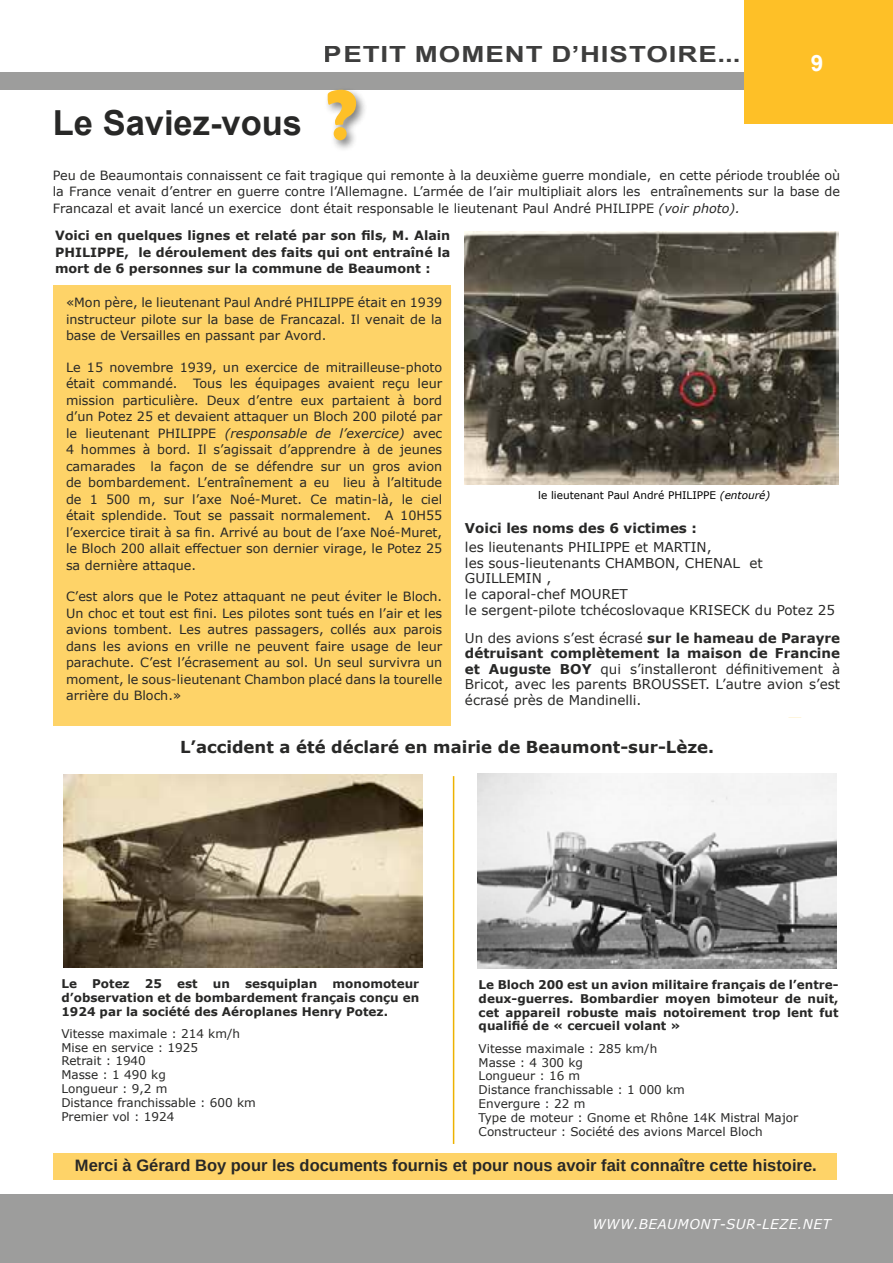
<style>
.page{position:relative;width:893px;height:1263px;background:#fff}
.page>*{position:absolute;margin:0;border:0;box-sizing:border-box;transform-origin:0 0}
.t1{font:700 72px "Berlin Sans FB Demi";color:#fec027}
.t2{font:700 34.5px "Arial";color:#282827}
.t3{font:700 22.5px "Arial";letter-spacing:.035em;color:#282827;scale:1.23 1}
.t4{font:700 22.5px "Arial";color:#fff}
.t5{font:700 16.5px "Arimo";color:#282827}
.t6{font:700 16.5px "Verdana";color:#282827}
.t7{font:13.5px/15.6px "Verdana";color:#282827}
.t8{font:italic 13.5px "Verdana";letter-spacing:.035em;color:#fff}
.t9{font:700 13.5px "Verdana";color:#282827}
.t10{font:12.75px/16.5px "Verdana";color:#282827;text-align:justify}
.t11{font:700 12.75px/16.5px "Verdana";color:#282827;text-align:justify}
.t12{font:12px/13.8px "Verdana";color:#282827}
.t13{font:700 12px/13.8px "Verdana";color:#282827;text-align:justify}
.t14{font:10.5px "Verdana";color:#000}
.s1{font-style:italic}
.s2{font-weight:700}
</style>
<div class="page">
<div style="left:0;top:1195px;width:893px;height:68px;background:#9d9d9c"></div>
<div style="left:0;top:72px;width:893px;height:17px;background:#9d9d9c"></div>
<div style="left:744px;top:0;width:149px;height:123px;background:#fec027"></div>
<div style="left:54px;top:1153px;width:783px;height:27px;background:#fed368"></div>
<div style="left:53px;top:285px;width:397px;height:440px;background:#fed368"></div>
<img style="left:465px;top:232px;width:374px;height:253px">
<img style="left:477px;top:774px;width:360px;height:194px">
<img style="left:63px;top:774px;width:359px;height:194px">
<hr style="left:453px;top:776px;width:1px;height:368px;background:#edb200">
<div style="left:324px;top:86px;width:44px;height:67px;background:#000;opacity:.5"></div>
<h2 class="t2" style="left:53px;top:99px;width:251px">Le Saviez-vous</h2>
<h3 class="t3" style="left:324px;top:39px;width:340px">PETIT MOMENT D’HISTOIRE...</h3>
<h1 class="t1" style="left:327px;top:73px;width:32px">?</h1>
<h3 class="t4" style="left:811px;top:47px;width:14px">9</h3>
<p class="t10" style="left:53px;top:167px;width:789px">Peu de Beaumontais connaissent ce fait tragique qui remonte à la deuxième guerre mondiale, en cette période troublée où la France venait d’entrer en guerre contre l’Allemagne. L’armée de l’air multipliait alors les entraînements sur la base de Francazal et avait lancé un exercice dont était responsable le lieutenant Paul André PHILIPPE <span class="s1">(voir photo).</span></p>
<p class="t11" style="left:55px;top:227px;width:397px">Voici en quelques lignes et relaté par son fils, M. Alain PHILIPPE, le déroulement des faits qui ont entraîné la mort de 6 personnes sur la commune de Beaumont :</p>
<p class="t10" style="left:66px;top:294px;width:378px">«Mon père, le lieutenant Paul André PHILIPPE était en 1939 instructeur pilote sur la base de Francazal. Il venait de la base de Versailles en passant par Avord.</p>
<p class="t10" style="left:66px;top:359px;width:378px">Le 15 novembre 1939, un exercice de mitrailleuse-photo était commandé. Tous les équipages avaient reçu leur mission particulière. Deux d’entre eux partaient à bord d’un Potez 25 et devaient attaquer un Bloch 200 piloté par le lieutenant PHILIPPE <span class="s1">(responsable de l’exercice)</span> avec 4 hommes à bord. Il s’agissait d’apprendre à de jeunes camarades la façon de se défendre sur un gros avion de bombardement. L’entraînement a eu lieu à l’altitude de 1 500 m, sur l’axe Noé-Muret. Ce matin-là, le ciel était splendide. Tout se passait normalement. A 10H55 l’exercice tirait à sa fin. Arrivé au bout de l’axe Noé-Muret, le Bloch 200 allait effectuer son dernier virage, le Potez 25 sa dernière attaque.</p>
<p class="t10" style="left:66px;top:588px;width:378px">C’est alors que le Potez attaquant ne peut éviter le Bloch.<br>Un choc et tout est fini. Les pilotes sont tués en l’air et les avions tombent. Les autres passagers, collés aux parois dans les avions en vrille ne peuvent faire usage de leur parachute. C’est l’écrasement au sol. Un seul survivra un moment, le sous-lieutenant Chambon placé dans la tourelle arrière du Bloch.»</p>
<p class="t14" style="left:538px;top:488px;width:233px">le lieutenant Paul André PHILIPPE <span class="s1">(entouré)</span></p>
<p class="t9" style="left:465px;top:518px;width:234px">Voici les noms des 6 victimes :</p>
<p class="t7" style="left:465px;top:539px;width:372px">les lieutenants PHILIPPE et MARTIN,<br>les sous-lieutenants CHAMBON, CHENAL et GUILLEMIN ,<br>le caporal-chef MOURET<br>le sergent-pilote tchécoslovaque KRISECK du Potez 25</p>
<p class="t7" style="left:465px;top:630px;width:377px;text-align:justify">Un des avions s’est écrasé <span class="s2">sur le hameau de Parayre détruisant complètement la maison de Francine et Auguste BOY</span> qui s’installeront définitivement à Bricot, avec les parents BROUSSET. L’autre avion s’est écrasé près de Mandinelli.</p>
<p class="t6" style="left:180px;top:735px;width:536px">L’accident a été déclaré en mairie de Beaumont-sur-Lèze.</p>
<p class="t13" style="left:61px;top:976px;width:17px">Le</p>
<p class="t13" style="left:92px;top:976px;width:39px">Potez</p>
<p class="t13" style="left:145px;top:976px;width:19px">25</p>
<p class="t13" style="left:177px;top:976px;width:22px">est</p>
<p class="t13" style="left:213px;top:976px;width:19px">un</p>
<p class="t13" style="left:245px;top:976px;width:74px">sesquiplan</p>
<p class="t13" style="left:61px;top:976px;width:359px;text-indent:271px">monomoteur d’observation et de bombardement français conçu en 1924 par la société des Aéroplanes Henry Potez.</p>
<p class="t12" style="left:61px;top:1026px;width:196px">Vitesse maximale : 214 km/h<br>Mise en service : 1925<br>Retrait : 1940<br>Masse : 1 490 kg<br>Longueur : 9,2 m<br>Distance franchissable : 600 km<br>Premier vol : 1924</p>
<p class="t13" style="left:479px;top:977px;width:361px">Le Bloch 200 est un avion militaire français de l’entre&shy;deux-guerres. Bombardier moyen bimoteur de nuit, cet appareil robuste mais notoirement trop lent fut qualifié de « cercueil volant »</p>
<p class="t12" style="left:479px;top:1041px;width:321px">Vitesse maximale : 285 km/h<br>Masse : 4 300 kg<br>Longueur : 16 m<br>Distance franchissable : 1 000 km<br>Envergure : 22 m<br>Type de moteur : Gnome et Rhône 14K Mistral Major<br>Constructeur : Société des avions Marcel Bloch</p>
<p class="t5" style="left:75px;top:1154px;width:743px">Merci à Gérard Boy pour les documents fournis et pour nous avoir fait connaître cette histoire.</p>
<p class="t8" style="left:592px;top:1214px;width:240px">WWW.BEAUMONT-SUR-LEZE.NET</p>
</div>
